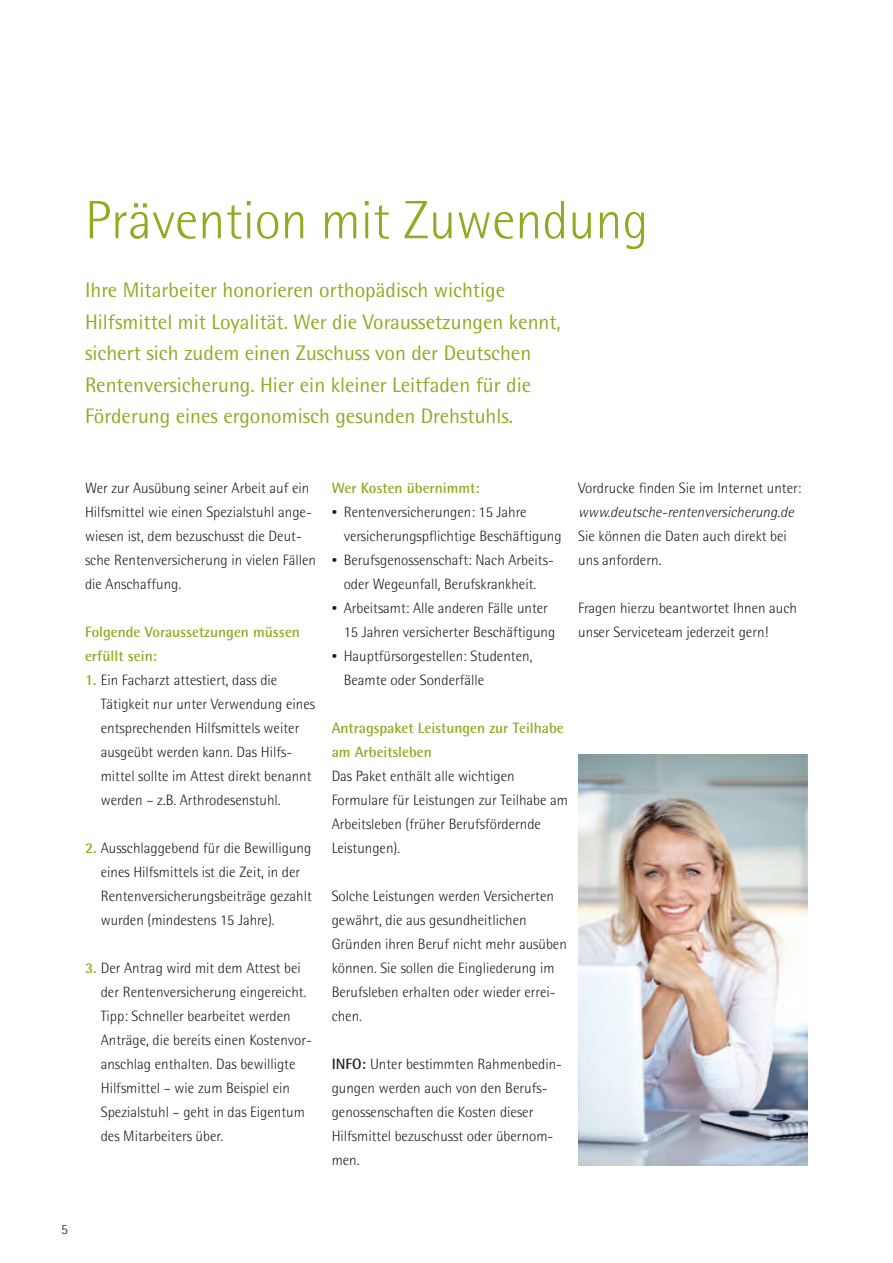
<style>
.page{position:relative;width:893px;height:1263px;background:#fff}
.page>*{position:absolute;margin:0;border:0;box-sizing:border-box;transform-origin:0 0}
.t1{font:300 54px "Agfa Rotis Semisans";color:#93a924}
.t2{font:21px/31.5px "Agfa Rotis Semisans";color:#93a924}
.t3{font:300 15px/24px "Agfa Rotis Semisans";color:#231f20}
.t4{font:700 15px/24px "Agfa Rotis Semisans";color:#93a924}
.t5{font:italic 300 15px "Agfa Rotis Semisans";color:#231f20}
.t6{font:300 14.25px "Agfa Rotis Semisans";color:#231f20}
.s1{font-weight:700;color:#93a924}
.s2{font-size:11.25px}
.s3{font-weight:700}
</style>
<div class="page">
<img style="left:578px;top:754px;width:230px;height:411px">
<h1 class="t1" style="left:85px;top:201px;width:565px">Prävention mit Zuwendung</h1>
<p class="t2" style="left:85px;top:277px;width:477px">Ihre Mitarbeiter honorieren orthopädisch wichtige Hilfsmittel mit Loyalität. Wer die Voraussetzungen kennt, sichert sich zudem einen Zuschuss von der Deutschen Rentenversicherung. Hier ein kleiner Leitfaden für die Förderung eines ergonomisch gesunden Drehstuhls.</p>
<p class="t3" style="left:85px;top:478px;width:232px">Wer zur Ausübung seiner Arbeit auf ein Hilfsmittel wie einen Spezialstuhl ange&shy;wiesen ist, dem bezuschusst die Deut&shy;sche Rentenversicherung in vielen Fällen die Anschaffung.</p>
<p class="t4" style="left:85px;top:622px;width:216px">Folgende Voraussetzungen müssen erfüllt sein:</p>
<p class="t3" style="left:101px;top:670px;width:216px;text-indent:-16px"><span class="s1">1.</span> Ein Facharzt attestiert, dass die Tätigkeit nur unter Verwendung eines entsprechenden Hilfsmittels weiter ausgeübt werden kann. Das Hilfs&shy;mittel sollte im Attest direkt benannt werden – z.B. Arthrodesenstuhl.</p>
<p class="t3" style="left:101px;top:838px;width:213px;text-indent:-16px"><span class="s1">2.</span> Ausschlaggebend für die Bewilligung eines Hilfsmittels ist die Zeit, in der Rentenversicherungsbeiträge gezahlt wurden (mindestens 15 Jahre).</p>
<p class="t3" style="left:101px;top:958px;width:213px;text-indent:-16px"><span class="s1">3.</span> Der Antrag wird mit dem Attest bei der Rentenversicherung eingereicht.<br>Tipp: Schneller bearbeitet werden Anträge, die bereits einen Kostenvor&shy;anschlag enthalten. Das bewilligte Hilfsmittel – wie zum Beispiel ein Spezialstuhl – geht in das Eigentum des Mitarbeiters über.</p>
<p class="t4" style="left:332px;top:478px;width:149px">Wer Kosten übernimmt:</p>
<p class="t3" style="left:344px;top:502px;width:219px;text-indent:-12px"><span class="s2">•</span> Rentenversicherungen: 15 Jahre versicherungspflichtige Beschäftigung</p>
<p class="t3" style="left:332px;top:550px;width:224px;text-align:center"><span class="s2">•</span> Berufsgenossenschaft: Nach Arbeits&shy;oder Wegeunfall, Berufskrankheit.</p>
<p class="t3" style="left:344px;top:598px;width:213px;text-indent:-12px"><span class="s2">•</span> Arbeitsamt: Alle anderen Fälle unter<br>15 Jahren versicherter Beschäftigung</p>
<p class="t3" style="left:344px;top:646px;width:190px;text-indent:-12px"><span class="s2">•</span> Hauptfürsorgestellen: Studenten,<br>Beamte oder Sonderfälle</p>
<p class="t4" style="left:332px;top:718px;width:234px">Antragspaket Leistungen zur Teilhabe am Arbeitsleben</p>
<p class="t3" style="left:332px;top:766px;width:238px">Das Paket enthält alle wichtigen<br>Formulare für Leistungen zur Teilhabe am<br>Arbeitsleben (früher Berufsfördernde<br>Leistungen).</p>
<p class="t3" style="left:332px;top:886px;width:237px">Solche Leistungen werden Versicherten gewährt, die aus gesundheitlichen Gründen ihren Beruf nicht mehr ausüben können. Sie sollen die Eingliederung im Berufsleben erhalten oder wieder errei&shy;chen.</p>
<p class="t3" style="left:332px;top:1054px;width:232px"><span class="s3">INFO:</span> Unter bestimmten Rahmenbedin&shy;gungen werden auch von den Berufs&shy;genossenschaften die Kosten dieser<br>Hilfsmittel bezuschusst oder übernom&shy;men.</p>
<p class="t3" style="left:578px;top:478px;width:225px">Vordrucke finden Sie im Internet unter:</p>
<p class="t5" style="left:578px;top:507px;width:217px">www.deutsche-rentenversicherung.de</p>
<p class="t3" style="left:578px;top:526px;width:210px">Sie können die Daten auch direkt bei uns anfordern.</p>
<p class="t3" style="left:578px;top:598px;width:220px">Fragen hierzu beantwortet Ihnen auch unser Serviceteam jederzeit gern!</p>
<p class="t6" style="left:61px;top:1224px;width:8px">5</p>
</div>
